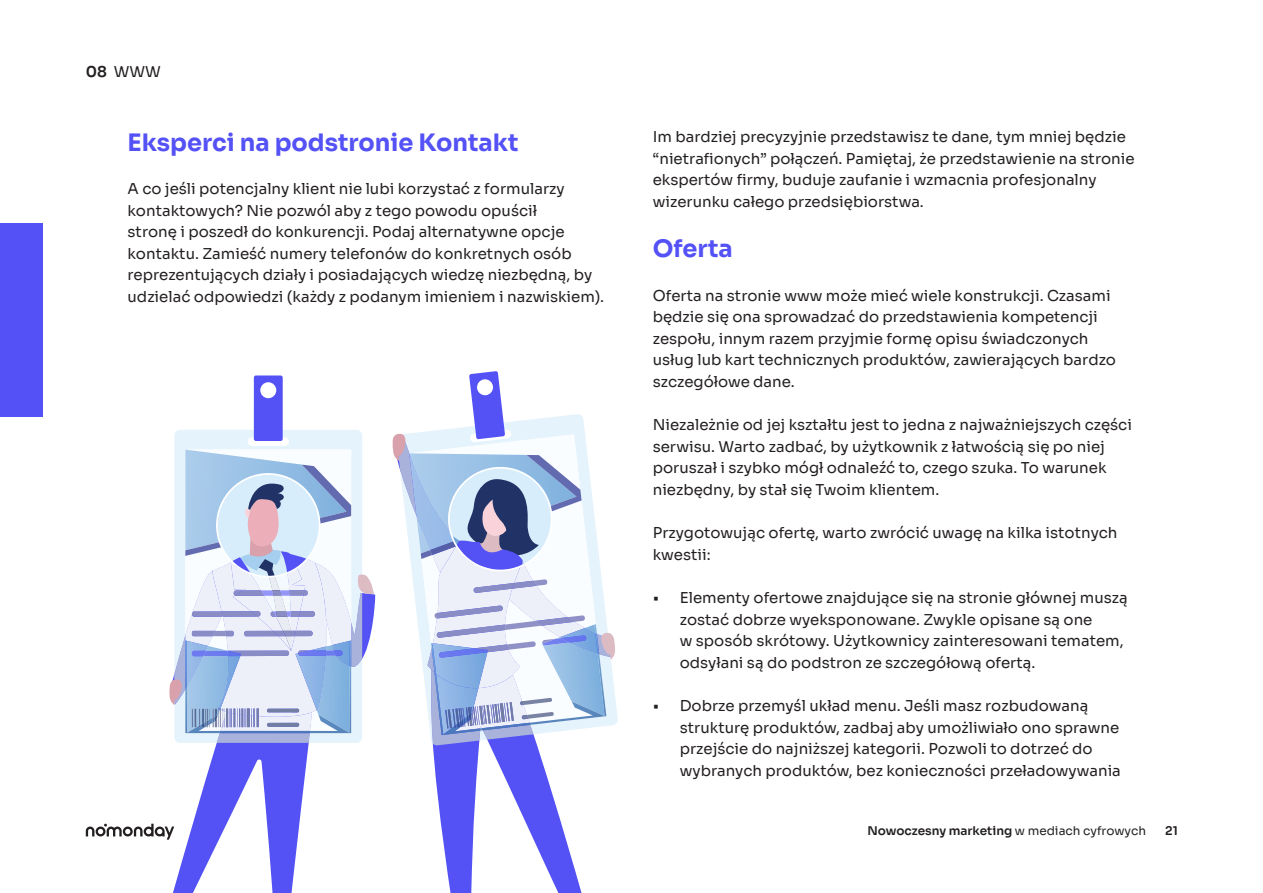
<style>
.page{position:relative;width:1263px;height:893px;background:#fff}
.page>*{position:absolute;margin:0;border:0;box-sizing:border-box;transform-origin:0 0}
.t1{font:700 24px "Sora";color:#5451f6}
.t2{font:15px/21.6px "Sora";color:#231f20}
.t3{font:600 12px "Sora";color:#231f20}
.s1{font-weight:600}
.s2{font-weight:400}
</style>
<div class="page">
<div style="left:0;top:223px;width:43px;height:194px;background:#5451f6"></div>
<img style="left:392px;top:434px;width:5px;height:25px">
<img style="left:611px;top:634px;width:4px;height:26px">
<svg style="left:397px;top:371px;width:214px;height:522px"></svg>
<img style="left:174px;top:430px;width:188px;height:43px">
<img style="left:185px;top:450px;width:162px;height:14px">
<img style="left:185px;top:464px;width:166px;height:9px">
<svg style="left:254px;top:375px;width:29px;height:66px"></svg>
<svg style="left:86px;top:473px;width:289px;height:420px"></svg>
<p class="t2" style="left:86px;top:59px;width:77px"><span class="s1">08</span> WWW</p>
<p class="t1" style="left:128px;top:123px;width:393px">Eksperci na podstronie Kontakt</p>
<p class="t2" style="left:128px;top:177px;width:478px">A co jeśli potencjalny klient nie lubi korzystać z formularzy kontaktowych? Nie pozwól aby z tego powodu opuścił<br>stronę i poszedł do konkurencji. Podaj alternatywne opcje kontaktu. Zamieść numery telefonów do konkretnych osób reprezentujących działy i posiadających wiedzę niezbędną, by udzielać odpowiedzi (każdy z podanym imieniem i nazwiskiem).</p>
<p class="t2" style="left:653px;top:125px;width:483px">Im bardziej precyzyjnie przedstawisz te dane, tym mniej będzie “nietrafionych” połączeń. Pamiętaj, że przedstawienie na stronie ekspertów firmy, buduje zaufanie i wzmacnia profesjonalny wizerunku całego przedsiębiorstwa.</p>
<p class="t1" style="left:653px;top:229px;width:81px">Oferta</p>
<p class="t2" style="left:653px;top:283px;width:465px">Oferta na stronie www może mieć wiele konstrukcji. Czasami będzie się ona sprowadzać do przedstawienia kompetencji zespołu, innym razem przyjmie formę opisu świadczonych usług lub kart technicznych produktów, zawierających bardzo szczegółowe dane.</p>
<p class="t2" style="left:653px;top:413px;width:481px">Niezależnie od jej kształtu jest to jedna z najważniejszych części serwisu. Warto zadbać, by użytkownik z łatwością się po niej poruszał i szybko mógł odnaleźć to, czego szuka. To warunek niezbędny, by stał się Twoim klientem.</p>
<p class="t2" style="left:653px;top:521px;width:466px">Przygotowując ofertę, warto zwrócić uwagę na kilka istotnych kwestii:</p>
<p class="t2" style="left:680px;top:585px;width:450px;text-indent:-27px">• Elementy ofertowe znajdujące się na stronie głównej muszą zostać dobrze wyeksponowane. Zwykle opisane są one<br>w sposób skrótowy. Użytkownicy zainteresowani tematem, odsyłani są do podstron ze szczegółową ofertą.</p>
<p class="t2" style="left:680px;top:693px;width:443px;text-indent:-27px">• Dobrze przemyśl układ menu. Jeśli masz rozbudowaną strukturę produktów, zadbaj aby umożliwiało ono sprawne przejście do najniższej kategorii. Pozwoli to dotrzeć do wybranych produktów, bez konieczności przeładowywania</p>
<p class="t3" style="left:867px;top:821px;width:280px">Nowoczesny marketing <span class="s2">w mediach cyfrowych</span></p>
<p class="t3" style="left:1165px;top:821px;width:14px">21</p>
</div>
